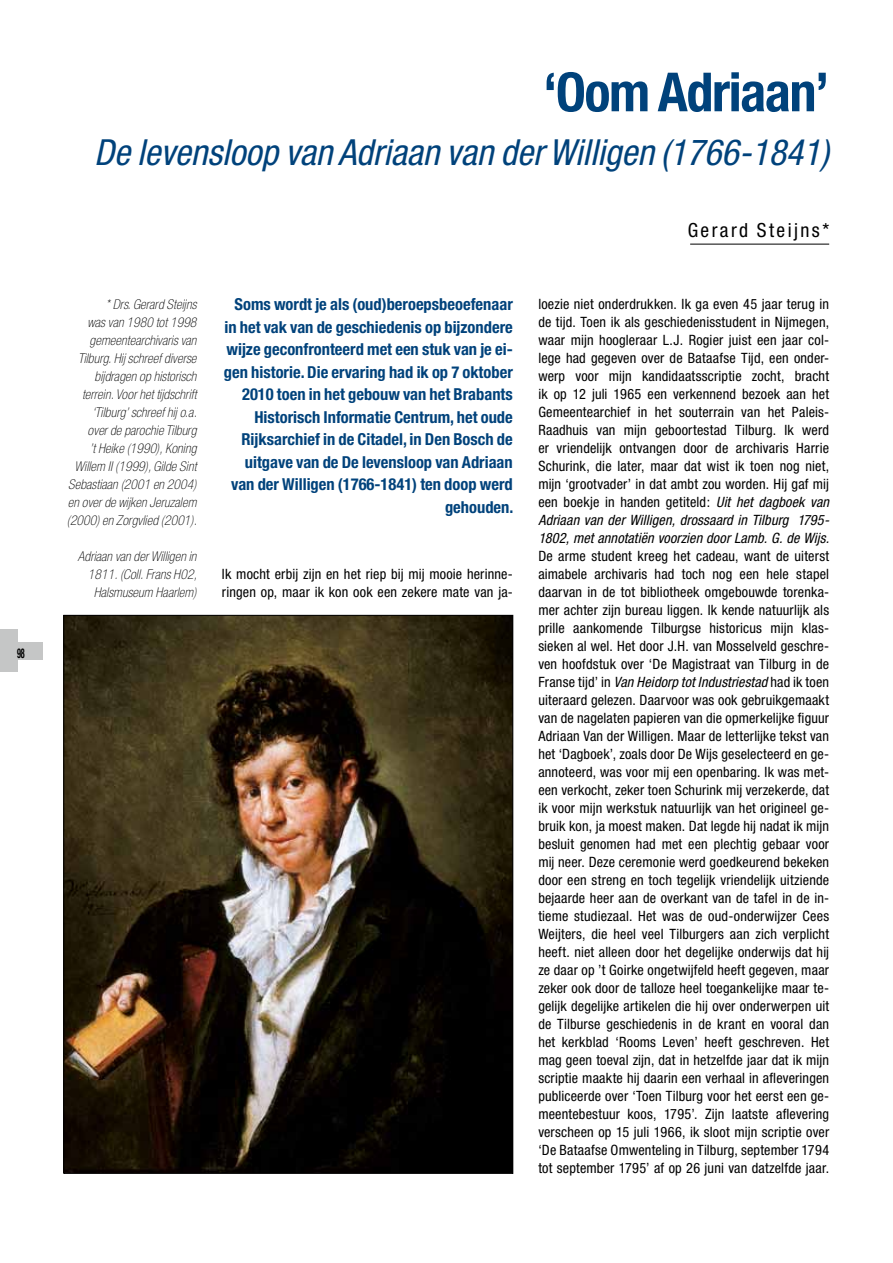
<style>
.page{position:relative;width:893px;height:1263px;background:#fff}
.page>*{position:absolute;margin:0;border:0;box-sizing:border-box;transform-origin:0 0}
.t1{font:700 condensed 54px "Helvetica Neue";letter-spacing:-.025em;color:#00427b}
.t2{font:italic condensed 36px "Helvetica Neue";color:#00427b}
.t3{font:condensed 19.5px "Helvetica Neue";letter-spacing:.125em;color:#000}
.t4{font:700 condensed 16.5px/22.5px "Helvetica Neue";color:#00427b;text-align:right}
.t5{font:condensed 14.25px/18px "Helvetica Neue";letter-spacing:.01em;color:#000;text-align:justify}
.t6{font:italic 100 condensed 13.5px/18px "Helvetica Neue";letter-spacing:.01em;color:#000;text-align:right}
.t7{font:700 condensed 13.5px "Helvetica Neue";color:#000;scale:.6 1}
.s1{font-style:italic}
</style>
<div class="page">
<div style="left:0;top:629px;width:17px;height:43px;background:#c5c6c6"></div>
<div style="left:0;top:642px;width:43px;height:17px;background:#c5c6c6"></div>
<hr style="left:690px;top:244px;width:139px;height:1px;background:#000">
<img style="left:65px;top:617px;width:446px;height:555px">
<p class="t7" style="left:17px;top:645px;width:15px">98</p>
<h1 class="t1" style="left:543px;top:59px;width:288px">‘Oom Adriaan’</h1>
<h2 class="t2" style="left:94px;top:132px;width:737px">De levensloop van Adriaan van der Willigen (1766-1841)</h2>
<p class="t6" style="left:67px;top:295px;width:132px">* Drs. Gerard Steijns<br>was van 1980 tot 1998 gemeentearchivaris van<br>Tilburg. Hij schreef diverse bijdragen op historisch terrein. Voor het tijdschrift ‘Tilburg’ schreef hij o.a.<br>over de parochie Tilburg<br>’t Heike (1990), Koning<br>Willem II (1999), Gilde Sint<br>Sebastiaan (2001 en 2004) en over de wijken Jeruzalem (2000) en Zorgvlied (2001).</p>
<p class="t4" style="left:224px;top:293px;width:291px">Soms wordt je als (oud)beroepsbeoefenaar in het vak van de geschiedenis op bijzondere wijze geconfronteerd met een stuk van je ei&shy;gen historie. Die ervaring had ik op 7 oktober 2010 toen in het gebouw van het Brabants Historisch Informatie Centrum, het oude Rijksarchief in de Citadel, in Den Bosch de uitgave van de De levensloop van Adriaan van der Willigen (1766-1841) ten doop werd gehouden.</p>
<p class="t6" style="left:78px;top:547px;width:121px">Adriaan van der Willigen in<br>1811. (Coll. Frans H02,<br>Halsmuseum Haarlem)</p>
<p class="t5" style="left:222px;top:565px;width:292px">Ik mocht erbij zijn en het riep bij mij mooie herinne&shy;ringen op, maar ik kon ook een zekere mate van ja-</p>
<h3 class="t3" style="left:688px;top:219px;width:143px">Gerard Steijns*</h3>
<p class="t5" style="left:538px;top:295px;width:292px">loezie niet onderdrukken. Ik ga even 45 jaar terug in de tijd. Toen ik als geschiedenisstudent in Nijmegen, waar mijn hoogleraar L.J. Rogier juist een jaar col&shy;lege had gegeven over de Bataafse Tijd, een onder&shy;werp voor mijn kandidaatsscriptie zocht, bracht ik op 12 juli 1965 een verkennend bezoek aan het Gemeentearchief in het souterrain van het Paleis-Raadhuis van mijn geboortestad Tilburg. Ik werd er vriendelijk ontvangen door de archivaris Harrie Schurink, die later, maar dat wist ik toen nog niet, mijn ‘grootvader’ in dat ambt zou worden. Hij gaf mij een boekje in handen getiteld: <span class="s1">Uit het dagboek van Adriaan van der Willigen, drossaard in Tilburg 1795- 1802, met annotatiën voorzien door Lamb. G. de Wijs.</span></p>
<p class="t5" style="left:538px;top:547px;width:292px">De arme student kreeg het cadeau, want de uiterst aimabele archivaris had toch nog een hele stapel daarvan in de tot bibliotheek omgebouwde torenka&shy;mer achter zijn bureau liggen. Ik kende natuurlijk als prille aankomende Tilburgse historicus mijn klas&shy;sieken al wel. Het door J.H. van Mosselveld geschre&shy;ven hoofdstuk over ‘De Magistraat van Tilburg in de Franse tijd’ in <span class="s1">Van Heidorp tot Industriestad</span> had ik toen uiteraard gelezen. Daarvoor was ook gebruikgemaakt van de nagelaten papieren van die opmerkelijke figuur Adriaan Van der Willigen. Maar de letterlijke tekst van het ‘Dagboek’, zoals door De Wijs geselecteerd en ge&shy;annoteerd, was voor mij een openbaring. Ik was met&shy;een verkocht, zeker toen Schurink mij verzekerde, dat ik voor mijn werkstuk natuurlijk van het origineel ge&shy;bruik kon, ja moest maken. Dat legde hij nadat ik mijn besluit genomen had met een plechtig gebaar voor mij neer. Deze ceremonie werd goedkeurend bekeken door een streng en toch tegelijk vriendelijk uitziende bejaarde heer aan de overkant van de tafel in de in&shy;tieme studiezaal. Het was de oud-onderwijzer Cees Weijters, die heel veel Tilburgers aan zich verplicht heeft. niet alleen door het degelijke onderwijs dat hij ze daar op ’t Goirke ongetwijfeld heeft gegeven, maar zeker ook door de talloze heel toegankelijke maar te&shy;gelijk degelijke artikelen die hij over onderwerpen uit de Tilburse geschiedenis in de krant en vooral dan het kerkblad ‘Rooms Leven’ heeft geschreven. Het mag geen toeval zijn, dat in hetzelfde jaar dat ik mijn scriptie maakte hij daarin een verhaal in afleveringen publiceerde over ‘Toen Tilburg voor het eerst een ge&shy;meentebestuur koos, 1795’. Zijn laatste aflevering verscheen op 15 juli 1966, ik sloot mijn scriptie over ‘De Bataafse Omwenteling in Tilburg, september 1794 tot september 1795’ af op 26 juni van datzelfde jaar.</p>
</div>
